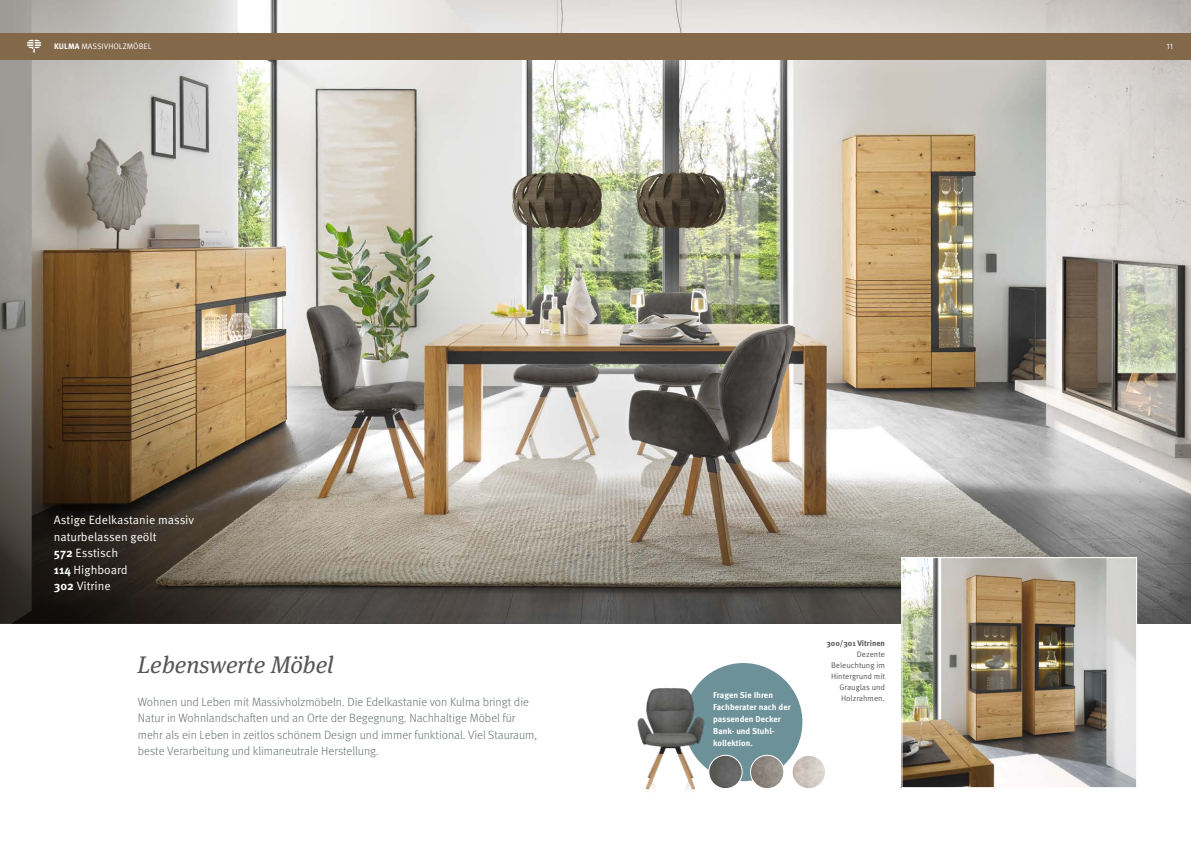
<style>
.page{position:relative;width:1191px;height:842px;background:#fff}
.page>*{position:absolute;margin:0;border:0;box-sizing:border-box;transform-origin:0 0}
.t1{font:italic 24px "Meta Serif Pro";color:#575756}
.t2{font:300 12px/16.5px "Meta Pro";color:#68726e}
.t3{font:12px/16.5px "Meta Pro Norm";letter-spacing:-.005em;color:#fff}
.t4{font:700 8.5px/12px "Meta Pro";color:#fff}
.t5{font:8px/11px "Meta Pro Norm";color:#575756;text-align:right}
.t6{font:8px "Meta Pro Norm";color:#fff}
.t7{font:700 8px "Meta Pro";color:#575756}
.s1{font-family:"Meta Pro";font-weight:700}
</style>
<div class="page">
<img style="left:0;top:0;width:1191px;height:623px">
<div style="left:595px;top:33px;width:596px;height:27px;background:#83684a"></div>
<div style="left:0;top:33px;width:595px;height:27px;background:#83684a"></div>
<svg style="left:27px;top:40px;width:14px;height:12px"></svg>
<img style="left:0;top:178px;width:924px;height:445px">
<div style="left:684px;top:663px;width:118px;height:118px;background:#6d9198;border-radius:50%"></div>
<img style="left:792px;top:755px;width:33px;height:34px;border-radius:17px">
<div style="left:792px;top:755px;width:33px;height:34px;border:1px solid #fff;border-radius:50%"></div>
<img style="left:750px;top:755px;width:34px;height:34px;border-radius:17px">
<div style="left:750px;top:755px;width:34px;height:34px;border:1px solid #fff;border-radius:50%"></div>
<img style="left:709px;top:755px;width:33px;height:34px;border-radius:17px">
<div style="left:708px;top:755px;width:34px;height:34px;border:1px solid #fff;border-radius:50%"></div>
<img style="left:637px;top:680px;width:73px;height:110px">
<img style="left:903px;top:559px;width:232px;height:227px">
<div style="left:901px;top:557px;width:236px;height:231px;border:1px solid #fff"></div>
<p class="t6" style="left:54px;top:40px;width:99px"><span class="s1">KULMA</span> MASSIVHOLZMÖBEL</p>
<p class="t6" style="left:1166px;top:40px;width:8px">11</p>
<p class="t3" style="left:54px;top:511px;width:142px">Astige Edelkastanie massiv naturbelassen geölt<br><span class="s1">572</span> Esstisch<br><span class="s1">114</span> Highboard<br><span class="s1">302</span> Vitrine</p>
<h1 class="t1" style="left:137px;top:647px;width:198px">Lebenswerte Möbel</h1>
<p class="t2" style="left:138px;top:693px;width:401px">Wohnen und Leben mit Massivholzmöbeln. Die Edelkastanie von Kulma bringt die Natur in Wohnlandschaften und an Orte der Begegnung. Nachhaltige Möbel für mehr als ein Leben in zeitlos schönem Design und immer funktional. Viel Stauraum, beste Verarbeitung und klimaneutrale Herstellung.</p>
<p class="t4" style="left:713px;top:688px;width:79px">Fragen Sie Ihren<br>Fachberater nach der passenden Decker<br>Bank- und Stuhl&shy;kollektion.</p>
<p class="t7" style="left:826px;top:637px;width:60px">300/301 Vitrinen</p>
<p class="t5" style="left:831px;top:648px;width:56px">Dezente<br>Beleuchtung im<br>Hintergrund mit<br>Grauglas und<br>Holzrahmen.</p>
</div>
